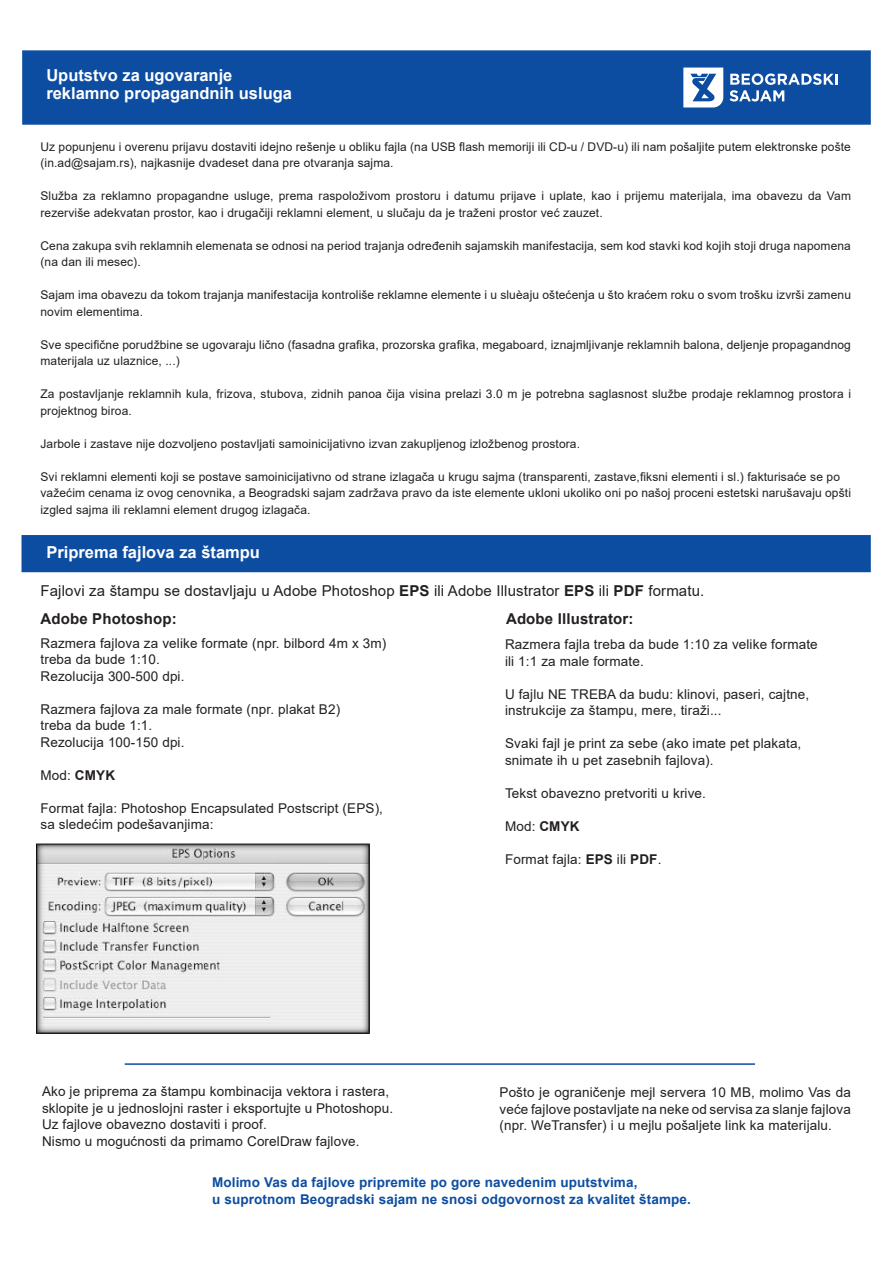
<style>
.page{position:relative;width:893px;height:1263px;background:#fff}
.page>*{position:absolute;margin:0;border:0;box-sizing:border-box;transform-origin:0 0}
.t1{font:700 16.5px "Arial";color:#fff}
.Paragraph_Style_1{font:15px "Arial";letter-spacing:.01em;color:#231f20}
.Paragraph_Style_1-2{font:700 15px "Arial";letter-spacing:.01em;color:#231f20}
.Paragraph_Style_1-3{font:13.5px/16.5px "Arial";letter-spacing:.01em;color:#231f20}
.Paragraph_Style_1-4{font:700 13.5px "Arial";letter-spacing:.01em;color:#0d4da1}
.Paragraph_Style_1-5{font:12px/16.5px "Arial";letter-spacing:.01em;color:#231f20}
.s1{font-weight:700}
</style>
<div class="page">
<div style="left:22px;top:50px;width:849px;height:75px;background:#0d4da1;border:2px solid #0d4da1"></div>
<div style="left:22px;top:535px;width:849px;height:37px;background:#0d4da1"></div>
<svg style="left:36px;top:843px;width:334px;height:191px;fill:#ececec"></svg>
<hr style="left:125px;top:1063px;width:630px;height:2px;background:#0d4da1">
<svg style="left:729px;top:74px;width:109px;height:28px"></svg>
<svg style="left:683px;top:68px;width:40px;height:39px"></svg>
<p class="t1" style="left:46px;top:63px;width:188px">Uputstvo za ugovaranje</p>
<p class="t1" style="left:46px;top:81px;width:247px">reklamno propagandnih usluga</p>
<p class="Paragraph_Style_1-5" style="left:40px;top:138px;width:812px">Uz popunjenu i overenu prijavu dostaviti idejno rešenje u obliku fajla (na USB flash memoriji ili CD-u / DVD-u) ili nam pošaljite putem elektronske pošte</p>
<p class="Paragraph_Style_1-5" style="left:40px;top:155px;width:355px">(in.ad@sajam.rs), najkasnije dvadeset dana pre otvaranja sajma.</p>
<p class="Paragraph_Style_1-5" style="left:40px;top:188px;width:812px">Služba za reklamno propagandne usluge, prema raspoloživom prostoru i datumu prijave i uplate, kao i prijemu materijala, ima obavezu da Vam rezerviše adekvatan prostor, kao i drugačiji reklamni element, u slučaju da je traženi prostor već zauzet.</p>
<p class="Paragraph_Style_1-5" style="left:40px;top:237px;width:812px">Cena zakupa svih reklamnih elemenata se odnosi na period trajanja određenih sajamskih manifestacija, sem kod stavki kod kojih stoji druga napomena (na dan ili mesec).</p>
<p class="Paragraph_Style_1-5" style="left:40px;top:287px;width:812px">Sajam ima obavezu da tokom trajanja manifestacija kontroliše reklamne elemente i u sluèaju oštećenja u što kraćem roku o svom trošku izvrši zamenu</p>
<p class="Paragraph_Style_1-5" style="left:40px;top:303px;width:104px">novim elementima.</p>
<p class="Paragraph_Style_1-5" style="left:40px;top:336px;width:812px">Sve specifične porudžbine se ugovaraju lično (fasadna grafika, prozorska grafika, megaboard, iznajmljivanje reklamnih balona, deljenje propagandnog</p>
<p class="Paragraph_Style_1-5" style="left:40px;top:353px;width:141px">materijala uz ulaznice, ...)</p>
<p class="Paragraph_Style_1-5" style="left:40px;top:386px;width:812px">Za postavljanje reklamnih kula, frizova, stubova, zidnih panoa čija visina prelazi 3.0 m je potrebna saglasnost službe prodaje reklamnog prostora i projektnog biroa.</p>
<p class="Paragraph_Style_1-5" style="left:40px;top:435px;width:541px">Jarbole i zastave nije dozvoljeno postavljati samoinicijativno izvan zakupljenog izložbenog prostora.</p>
<p class="Paragraph_Style_1-5" style="left:40px;top:468px;width:801px">Svi reklamni elementi koji se postave samoinicijativno od strane izlagača u krugu sajma (transparenti, zastave,fiksni elementi i sl.) fakturisaće se po</p>
<p class="Paragraph_Style_1-5" style="left:40px;top:485px;width:812px">važećim cenama iz ovog cenovnika, a Beogradski sajam zadržava pravo da iste elemente ukloni ukoliko oni po našoj proceni estetski narušavaju opšti</p>
<p class="Paragraph_Style_1-5" style="left:40px;top:501px;width:271px">izgled sajma ili reklamni element drugog izlagača.</p>
<p class="t1" style="left:46px;top:540px;width:215px">Priprema fajlova za štampu</p>
<p class="Paragraph_Style_1" style="left:40px;top:580px;width:665px">Fajlovi za štampu se dostavljaju u Adobe Photoshop <span class="s1">EPS</span> ili Adobe Illustrator <span class="s1">EPS</span> ili <span class="s1">PDF</span> formatu.</p>
<p class="Paragraph_Style_1-2" style="left:40px;top:608px;width:138px">Adobe Photoshop:</p>
<p class="Paragraph_Style_1-2" style="left:506px;top:608px;width:129px">Adobe Illustrator:</p>
<p class="Paragraph_Style_1-3" style="left:40px;top:635px;width:347px">Razmera fajlova za velike formate (npr. bilbord 4m x 3m)</p>
<p class="Paragraph_Style_1-3" style="left:40px;top:651px;width:121px">treba da bude 1:10.</p>
<p class="Paragraph_Style_1-3" style="left:40px;top:668px;width:146px">Rezolucija 300-500 dpi.</p>
<p class="Paragraph_Style_1-3" style="left:40px;top:701px;width:301px">Razmera fajlova za male formate (npr. plakat B2)</p>
<p class="Paragraph_Style_1-3" style="left:40px;top:717px;width:113px">treba da bude 1:1.</p>
<p class="Paragraph_Style_1-3" style="left:40px;top:734px;width:146px">Rezolucija 100-150 dpi.</p>
<p class="Paragraph_Style_1-3" style="left:40px;top:767px;width:76px">Mod: <span class="s1">CMYK</span></p>
<p class="Paragraph_Style_1-3" style="left:40px;top:800px;width:344px">Format fajla: Photoshop Encapsulated Postscript (EPS),</p>
<p class="Paragraph_Style_1-3" style="left:40px;top:816px;width:174px">sa sledećim podešavanjima:</p>
<p class="Paragraph_Style_1-3" style="left:505px;top:636px;width:314px">Razmera fajla treba da bude 1:10 za velike formate</p>
<p class="Paragraph_Style_1-3" style="left:505px;top:652px;width:140px">ili 1:1 za male formate.</p>
<p class="Paragraph_Style_1-3" style="left:505px;top:685px;width:306px">U fajlu NE TREBA da budu: klinovi, paseri, cajtne,</p>
<p class="Paragraph_Style_1-3" style="left:505px;top:702px;width:218px">instrukcije za štampu, mere, tiraži...</p>
<p class="Paragraph_Style_1-3" style="left:505px;top:735px;width:298px">Svaki fajl je print za sebe (ako imate pet plakata,</p>
<p class="Paragraph_Style_1-3" style="left:505px;top:751px;width:210px">snimate ih u pet zasebnih fajlova).</p>
<p class="Paragraph_Style_1-3" style="left:505px;top:784px;width:203px">Tekst obavezno pretvoriti u krive.</p>
<p class="Paragraph_Style_1-3" style="left:505px;top:817px;width:76px">Mod: <span class="s1">CMYK</span></p>
<p class="Paragraph_Style_1-3" style="left:505px;top:850px;width:158px">Format fajla: <span class="s1">EPS</span> ili <span class="s1">PDF</span>.</p>
<p class="Paragraph_Style_1-3" style="left:42px;top:1083px;width:349px">Ako je priprema za štampu kombinacija vektora i rastera,</p>
<p class="Paragraph_Style_1-3" style="left:42px;top:1099px;width:353px">sklopite je u jednoslojni raster i eksportujte u Photoshopu.<br>Uz fajlove obavezno dostaviti i proof.</p>
<p class="Paragraph_Style_1-3" style="left:42px;top:1132px;width:319px">Nismo u mogućnosti da primamo CorelDraw fajlove.</p>
<p class="Paragraph_Style_1-3" style="left:499px;top:1084px;width:353px;text-align:justify">Pošto je ograničenje mejl servera 10 MB, molimo Vas da veće fajlove postavljate na neke od servisa za slanje fajlova (npr. WeTransfer) i u mejlu pošaljete link ka materijalu.</p>
<p class="Paragraph_Style_1-4" style="left:212px;top:1173px;width:427px">Molimo Vas da fajlove pripremite po gore navedenim uputstvima,</p>
<p class="Paragraph_Style_1-4" style="left:212px;top:1189px;width:480px">u suprotnom Beogradski sajam ne snosi odgovornost za kvalitet štampe.</p>
</div>
